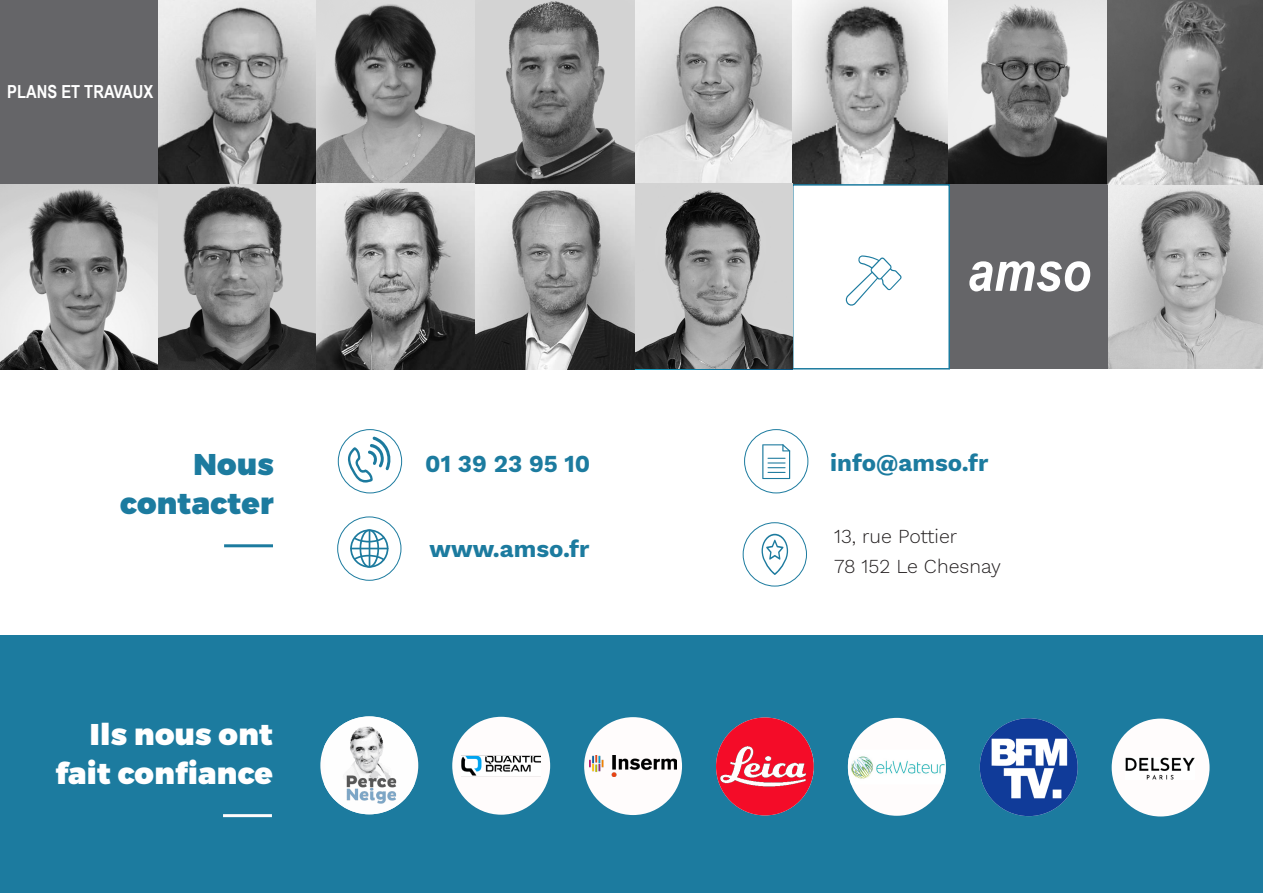
<style>
.page{position:relative;width:1263px;height:893px;background:#fff}
.page>*{position:absolute;margin:0;border:0;box-sizing:border-box;transform-origin:0 0}
.t1{font:900 30px/39px "Montserrat";letter-spacing:.01em;color:#fff;text-align:right}
.t2{font:900 30px "Montserrat";letter-spacing:.01em;color:#1c7b9f}
.t3{font:700 24px "Work Sans";color:#1c7b9f}
.t4{font:300 19.5px "Work Sans";color:#231f20}
.t5{font:700 18px "Arial Narrow";color:#fff}
</style>
<div class="page">
<img style="left:158px;top:0;width:159px;height:183px">
<svg style="left:317px;top:0;width:158px;height:183px;background:#999"></svg>
<img style="left:634px;top:0;width:158px;height:183px">
<svg style="left:792px;top:0;width:157px;height:184px;background:#a7a7a7"></svg>
<img style="left:1107px;top:184px;width:156px;height:185px">
<img style="left:158px;top:183px;width:158px;height:186px">
<svg style="left:949px;top:0;width:158px;height:184px;background:#8f8f8f"></svg>
<div style="left:792px;top:184px;width:158px;height:185px;border:2px solid #1c7b9f"></div>
<hr style="left:224px;top:544px;width:49px;height:3px;background:#1c7b9f">
<div style="left:0;top:636px;width:1263px;height:257px;background:#1c7b9f"></div>
<hr style="left:223px;top:814px;width:49px;height:3px;background:#fffcfc">
<div style="left:320px;top:716px;width:98px;height:98px;background:#fffcfc;border-radius:50%"></div>
<img style="left:324px;top:716px;width:90px;height:98px">
<div style="left:452px;top:717px;width:98px;height:98px;background:#fffcfc;border-radius:50%"></div>
<img style="left:462px;top:755px;width:79px;height:22px">
<div style="left:584px;top:717px;width:98px;height:98px;background:#fffcfc;border-radius:50%"></div>
<img style="left:590px;top:755px;width:86px;height:22px">
<img style="left:716px;top:717px;width:98px;height:98px;border-radius:49px">
<div style="left:848px;top:718px;width:98px;height:98px;background:#fffcfc;border-radius:50%"></div>
<img style="left:848px;top:749px;width:98px;height:36px">
<img style="left:980px;top:718px;width:98px;height:98px;border-radius:49px">
<div style="left:1112px;top:719px;width:97px;height:97px;background:#fffcfc;border-radius:50%"></div>
<img style="left:1126px;top:757px;width:68px;height:23px">
<svg style="left:845px;top:255px;width:57px;height:51px"></svg>
<div style="left:950px;top:184px;width:157px;height:185px;background:#656568"></div>
<svg style="left:969px;top:262px;width:121px;height:29px"></svg>
<div style="left:0;top:0;width:158px;height:185px;background:#656568"></div>
<svg style="left:0;top:185px;width:158px;height:184px;background:#a4a4a4"></svg>
<svg style="left:1107px;top:0;width:156px;height:184px;background:#707070"></svg>
<div style="left:338px;top:429px;width:64px;height:64px;border:1px solid #1c7b9f;border-radius:50%"></div>
<svg style="left:348px;top:436px;width:43px;height:47px"></svg>
<svg style="left:350px;top:529px;width:38px;height:39px"></svg>
<hr style="left:350px;top:548px;width:38px;height:1px;background:#1c7a9e">
<hr style="left:369px;top:530px;width:1px;height:37px;background:#1c7a9e">
<div style="left:337px;top:517px;width:64px;height:64px;border:1px solid #1c7b9f;border-radius:50%"></div>
<svg style="left:762px;top:444px;width:28px;height:35px"></svg>
<div style="left:744px;top:429px;width:64px;height:64px;border:1px solid #1c7b9f;border-radius:50%"></div>
<svg style="left:761px;top:534px;width:27px;height:41px"></svg>
<div style="left:743px;top:522px;width:64px;height:64px;border:1px solid #1c7b9f;border-radius:50%"></div>
<svg style="left:634px;top:183px;width:159px;height:186px;background:#999"></svg>
<svg style="left:316px;top:183px;width:159px;height:186px;background:#949494"></svg>
<svg style="left:475px;top:183px;width:159px;height:186px;background:#9a9a9a"></svg>
<img style="left:475px;top:0;width:159px;height:183px">
<p class="t5" style="left:7px;top:78px;width:148px">PLANS ET TRAVAUX</p>
<p class="t2" style="left:194px;top:445px;width:82px">Nous</p>
<p class="t2" style="left:120px;top:484px;width:155px">contacter</p>
<p class="t1" style="left:56px;top:715px;width:219px">Ils nous ont fait confiance</p>
<p class="t3" style="left:425px;top:446px;width:167px">01 39 23 95 10</p>
<p class="t3" style="left:830px;top:445px;width:160px">info@amso.fr</p>
<p class="t3" style="left:429px;top:531px;width:162px">www.amso.fr</p>
<p class="t4" style="left:834px;top:521px;width:125px">13, rue Pottier</p>
<p class="t4" style="left:834px;top:551px;width:168px">78 152 Le Chesnay</p>
</div>
